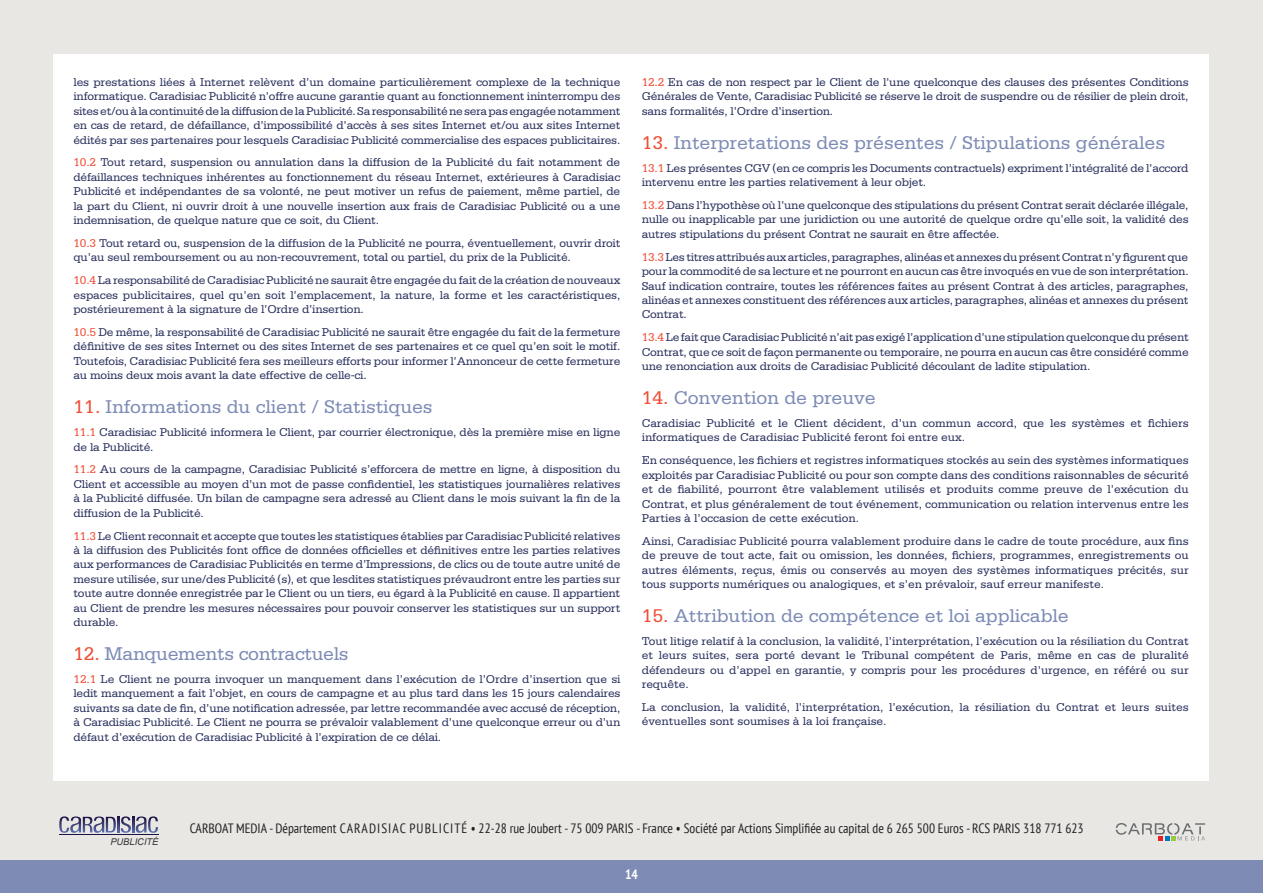
<style>
.page{position:relative;width:1263px;height:893px;background:#e8e7e4}
.page>*{position:absolute;margin:0;border:0;box-sizing:border-box;transform-origin:0 0}
.t1{font:19.5px "Serifa";letter-spacing:-.005em;color:#7d8bb5}
.t2{font:condensed 13.5px "PT Sans";color:#231f20}
.t3{font:700 condensed 13.5px "PT Sans";color:#fff}
.t4{font:12px/14.4px "Serifa";letter-spacing:-.02em;color:#2a315e;text-align:justify}
.t5{font:italic 9.3px "Arial";color:#383839}
.s1{color:#ef4e35}
</style>
<div class="page">
<div style="left:0;top:860px;width:1263px;height:33px;background:#7d8bb5"></div>
<hr style="left:59px;top:834px;width:99px;height:1px;background:#1d1244">
<svg style="left:59px;top:816px;width:99px;height:17px"></svg>
<svg style="left:1116px;top:823px;width:89px;height:17px"></svg>
<div style="left:53px;top:54px;width:1156px;height:726px;background:#fff"></div>
<p class="t4" style="left:74px;top:75px;width:548px">les prestations liées à Internet relèvent d’un domaine particulièrement complexe de la technique informatique. Caradisiac Publicité n’offre aucune garantie quant au fonctionnement ininterrompu des sites et/ou à la continuité de la diffusion de la Publicité. Sa responsabilité ne sera pas engagée notamment en cas de retard, de défaillance, d’impossibilité d’accès à ses sites Internet et/ou aux sites Internet édités par ses partenaires pour lesquels Caradisiac Publicité commercialise des espaces publicitaires.</p>
<p class="t4" style="left:74px;top:155px;width:548px"><span class="s1">10.2</span> Tout retard, suspension ou annulation dans la diffusion de la Publicité du fait notamment de défaillances techniques inhérentes au fonctionnement du réseau Internet, extérieures à Caradisiac Publicité et indépendantes de sa volonté, ne peut motiver un refus de paiement, même partiel, de la part du Client, ni ouvrir droit à une nouvelle insertion aux frais de Caradisiac Publicité ou a une indemnisation, de quelque nature que ce soit, du Client.</p>
<p class="t4" style="left:74px;top:236px;width:548px"><span class="s1">10.3</span> Tout retard ou, suspension de la diffusion de la Publicité ne pourra, éventuellement, ouvrir droit qu’au seul remboursement ou au non-recouvrement, total ou partiel, du prix de la Publicité.</p>
<p class="t4" style="left:74px;top:273px;width:548px"><span class="s1">10.4</span> La responsabilité de Caradisiac Publicité ne saurait être engagée du fait de la création de nouveaux espaces publicitaires, quel qu’en soit l’emplacement, la nature, la forme et les caractéristiques, postérieurement à la signature de l’Ordre d’insertion.</p>
<p class="t4" style="left:74px;top:325px;width:548px"><span class="s1">10.5</span> De même, la responsabilité de Caradisiac Publicité ne saurait être engagée du fait de la fermeture définitive de ses sites Internet ou des sites Internet de ses partenaires et ce quel qu’en soit le motif.<br>Toutefois, Caradisiac Publicité fera ses meilleurs efforts pour informer l’Annonceur de cette fermeture au moins deux mois avant la date effective de celle-ci.</p>
<h1 class="t1" style="left:74px;top:396px;width:361px"><span class="s1">11.</span> Informations du client / Statistiques</h1>
<p class="t4" style="left:74px;top:425px;width:548px"><span class="s1">11.1</span> Caradisiac Publicité informera le Client, par courrier électronique, dès la première mise en ligne de la Publicité.</p>
<p class="t4" style="left:74px;top:462px;width:548px"><span class="s1">11.2</span> Au cours de la campagne, Caradisiac Publicité s’efforcera de mettre en ligne, à disposition du Client et accessible au moyen d’un mot de passe confidentiel, les statistiques journalières relatives à la Publicité diffusée. Un bilan de campagne sera adressé au Client dans le mois suivant la fin de la diffusion de la Publicité.</p>
<p class="t4" style="left:74px;top:528px;width:548px"><span class="s1">11.3</span> Le Client reconnait et accepte que toutes les statistiques établies par Caradisiac Publicité relatives à la diffusion des Publicités font office de données officielles et définitives entre les parties relatives aux performances de Caradisiac Publicités en terme d’Impressions, de clics ou de toute autre unité de mesure utilisée, sur une/des Publicité (s), et que lesdites statistiques prévaudront entre les parties sur toute autre donnée enregistrée par le Client ou un tiers, eu égard à la Publicité en cause. Il appartient au Client de prendre les mesures nécessaires pour pouvoir conserver les statistiques sur un support durable.</p>
<h1 class="t1" style="left:74px;top:643px;width:276px"><span class="s1">12.</span> Manquements contractuels</h1>
<p class="t4" style="left:74px;top:672px;width:548px"><span class="s1">12.1</span> Le Client ne pourra invoquer un manquement dans l’exécution de l’Ordre d’insertion que si ledit manquement a fait l’objet, en cours de campagne et au plus tard dans les 15 jours calendaires suivants sa date de fin, d’une notification adressée, par lettre recommandée avec accusé de réception, à Caradisiac Publicité. Le Client ne pourra se prévaloir valablement d’une quelconque erreur ou d’un défaut d’exécution de Caradisiac Publicité à l’expiration de ce délai.</p>
<p class="t4" style="left:642px;top:75px;width:548px"><span class="s1">12.2</span> En cas de non respect par le Client de l’une quelconque des clauses des présentes Conditions Générales de Vente, Caradisiac Publicité se réserve le droit de suspendre ou de résilier de plein droit, sans formalités, l’Ordre d’insertion.</p>
<h1 class="t1" style="left:642px;top:132px;width:525px"><span class="s1">13.</span> Interpretations des présentes / Stipulations générales</h1>
<p class="t4" style="left:642px;top:160px;width:548px"><span class="s1">13.1</span> Les présentes CGV (en ce compris les Documents contractuels) expriment l’intégralité de l’accord intervenu entre les parties relativement à leur objet.</p>
<p class="t4" style="left:642px;top:198px;width:548px"><span class="s1">13.2</span> Dans l’hypothèse où l’une quelconque des stipulations du présent Contrat serait déclarée illégale, nulle ou inapplicable par une juridiction ou une autorité de quelque ordre qu’elle soit, la validité des autres stipulations du présent Contrat ne saurait en être affectée.</p>
<p class="t4" style="left:642px;top:250px;width:548px"><span class="s1">13.3</span> Les titres attribués aux articles, paragraphes, alinéas et annexes du présent Contrat n’y figurent que pour la commodité de sa lecture et ne pourront en aucun cas être invoqués en vue de son interprétation.<br>Sauf indication contraire, toutes les références faites au présent Contrat à des articles, paragraphes, alinéas et annexes constituent des références aux articles, paragraphes, alinéas et annexes du présent Contrat.</p>
<p class="t4" style="left:642px;top:330px;width:548px"><span class="s1">13.4</span> Le fait que Caradisiac Publicité n’ait pas exigé l’application d’une stipulation quelconque du présent Contrat, que ce soit de façon permanente ou temporaire, ne pourra en aucun cas être considéré comme une renonciation aux droits de Caradisiac Publicité découlant de ladite stipulation.</p>
<h1 class="t1" style="left:642px;top:387px;width:236px"><span class="s1">14.</span> Convention de preuve</h1>
<p class="t4" style="left:642px;top:416px;width:548px">Caradisiac Publicité et le Client décident, d’un commun accord, que les systèmes et fichiers informatiques de Caradisiac Publicité feront foi entre eux.</p>
<p class="t4" style="left:642px;top:453px;width:548px">En conséquence, les fichiers et registres informatiques stockés au sein des systèmes informatiques exploités par Caradisiac Publicité ou pour son compte dans des conditions raisonnables de sécurité et de fiabilité, pourront être valablement utilisés et produits comme preuve de l’exécution du Contrat, et plus généralement de tout événement, communication ou relation intervenus entre les Parties à l’occasion de cette exécution.</p>
<p class="t4" style="left:642px;top:534px;width:548px">Ainsi, Caradisiac Publicité pourra valablement produire dans le cadre de toute procédure, aux fins de preuve de tout acte, fait ou omission, les données, fichiers, programmes, enregistrements ou autres éléments, reçus, émis ou conservés au moyen des systèmes informatiques précités, sur tous supports numériques ou analogiques, et s’en prévaloir, sauf erreur manifeste.</p>
<h1 class="t1" style="left:642px;top:605px;width:428px"><span class="s1">15.</span> Attribution de compétence et loi applicable</h1>
<p class="t4" style="left:642px;top:634px;width:548px">Tout litige relatif à la conclusion, la validité, l’interprétation, l’exécution ou la résiliation du Contrat et leurs suites, sera porté devant le Tribunal compétent de Paris, même en cas de pluralité défendeurs ou d’appel en garantie, y compris pour les procédures d’urgence, en référé ou sur requête.</p>
<p class="t4" style="left:642px;top:700px;width:548px">La conclusion, la validité, l’interprétation, l’exécution, la résiliation du Contrat et leurs suites éventuelles sont soumises à la loi française.</p>
<p class="t5" style="left:110px;top:835px;width:50px">PUBLICITÉ</p>
<p class="t2" style="left:190px;top:820px;width:895px">CARBOAT MEDIA - Département CARADISIAC PUBLICITÉ • 22-28 rue Joubert - 75 009 PARIS - France • Société par Actions Simplifiée au capital de 6 265 500 Euros - RCS PARIS 318 771 623</p>
<p class="t3" style="left:625px;top:865px;width:14px">14</p>
</div>
